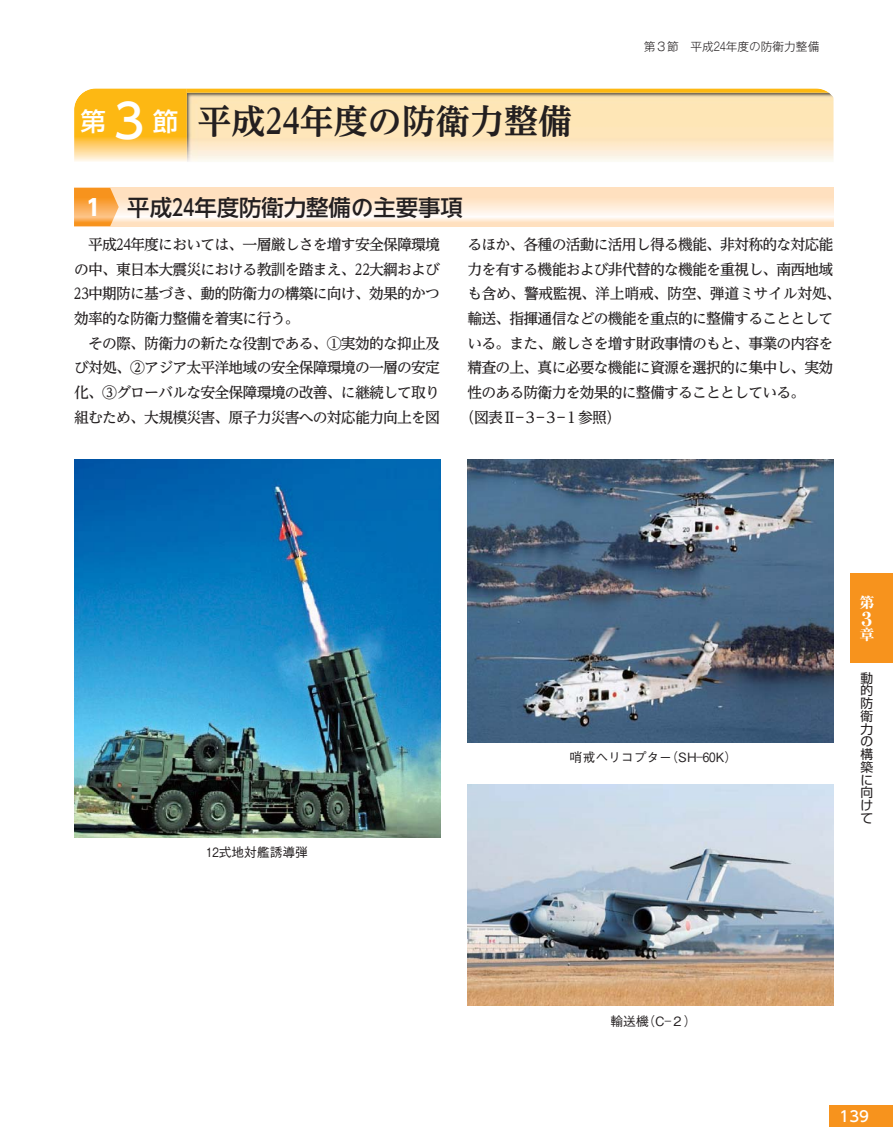
<style>
.page{position:relative;width:893px;height:1148px;background:#fff}
.page>*{position:absolute;margin:0;border:0;box-sizing:border-box;transform-origin:0 0}
.t1{font:34.05px "UD Reimin Pro Bold 90 msp RKSJ H";color:#231f20}
.t2{font:25.5px "UD Shin Go NT Pro Medium 90 msp RKSJ H";color:#fff}
.t3{font:22.35px "UD Shin Go NT Pro Medium 90 msp RKSJ H";color:#231f20}
.t4{font:19.2px "Ryumin Pr 5 Heavy 90 msp RKSJ H";color:#fff}
.t5{font:14.85px/24.8px "UD Reimin Pro Medium 90 msp RKSJ H";letter-spacing:-.055em;color:#231f20;text-align:justify}
.t6{font:14.85px "UD Reimin Pro Medium 90 msp RKSJ H";letter-spacing:-.02em;color:#231f20}
.t7{font:14.85px "UD Shin Go NT Pro Medium 90 msp RKSJ H";color:#fff}
.t8{font:14.85px "Ryumin Pr 5 Heavy 90 msp RKSJ H";color:#fff}
.t9{font:12.75px "Gothic BBB Pr 5 Medium 90 msp RKSJ H";color:#231f20}
.t10{font:12.75px/12.8px "Shin Go Pr 5 Regular 90 msp RKSJ H";color:#231f20;text-align:justify}
.t11{font:12.75px "Gothic BBB Pr 5 Medium 90 msp RKSJ H";color:#231f20;scale:.82 1}
.t12{font:11.7px "Gothic MB101 Pr 5 Light 90 msp RKSJ H";color:#231f20}
.s1{font-size:46.8px}
.s2{font-family:"UD Shin Go NT Pro Bold 90 msp RKSJ H";color:#fff}
</style>
<div class="page">
<svg style="left:74px;top:88px;width:755px;height:74px;background:#f9dda5"></svg>
<svg style="left:119px;top:188px;width:714px;height:38px;background:#ffe9d2"></svg>
<svg style="left:74px;top:188px;width:45px;height:38px;background:#f9aa50"></svg>
<img style="left:74px;top:459px;width:366px;height:378px">
<img style="left:467px;top:459px;width:366px;height:283px">
<img style="left:467px;top:785px;width:366px;height:221px">
<div style="left:829px;top:1105px;width:63px;height:21px;background:#f7931d"></div>
<div style="left:850px;top:573px;width:42px;height:90px;background:#f7931d"></div>
<h2 class="t2" style="left:80px;top:112px;width:99px">第<span class="s1">３</span>節</h2>
<h1 class="t1" style="left:197px;top:109px;width:376px">平成２４年度の防衛力整備</h1>
<p class="t12" style="left:643px;top:43px;width:177px">第３節 平成２４年度の防衛力整備</p>
<h3 class="t3" style="left:83px;top:199px;width:382px"><span class="s2">１</span> 平成２４年度防衛力整備の主要事項</h3>
<p class="t5" style="left:72px;top:234px;width:370px;text-indent:16px">平成２４年度においては、一層厳しさを増す安全保障環境の中、東日本大震災における教訓を踏まえ、２２大綱および２３中期防に基づき、動的防衛力の構築に向け、効果的かつ効率的な防衛力整備を着実に行う。</p>
<p class="t5" style="left:74px;top:333px;width:367px;text-indent:14px">その際、防衛力の新たな役割である、①実効的な抑止及び対処、②アジア太平洋地域の安全保障環境の一層の安定化、③グローバルな安全保障環境の改善、に継続して取り組むため、大規模災害、原子力災害への対応能力向上を図</p>
<p class="t5" style="left:467px;top:234px;width:367px">るほか、各種の活動に活用し得る機能、非対称的な対応能</p>
<p class="t5" style="left:467px;top:258px;width:367px">力を有する機能および非代替的な機能を重視し、南西地域</p>
<p class="t6" style="left:467px;top:288px;width:375px">も含め、警戒監視、洋上哨戒、防空、弾道ミサイル対処、</p>
<p class="t5" style="left:467px;top:308px;width:367px">輸送、指揮通信などの機能を重点的に整備することとして</p>
<p class="t5" style="left:467px;top:333px;width:367px">いる。また、厳しさを増す財政事情のもと、事業の内容を</p>
<p class="t5" style="left:467px;top:357px;width:367px">精査の上、真に必要な機能に資源を選択的に集中し、実効</p>
<p class="t5" style="left:467px;top:382px;width:339px">性のある防衛力を効果的に整備することとしている。</p>
<p class="t5" style="left:460px;top:407px;width:163px">（図表Ⅱ―３―３―１参照）</p>
<p class="t11" style="left:204px;top:847px;width:128px">１２式地対艦誘導弾</p>
<p class="t9" style="left:570px;top:752px;width:169px">哨戒ヘリコプター（SH―６０K）</p>
<p class="t9" style="left:610px;top:1016px;width:88px">輸送機（C―２）</p>
<p class="t8" style="left:859px;top:596px;width:16px">第</p>
<p class="t4" style="left:857px;top:611px;width:21px">３</p>
<p class="t8" style="left:859px;top:629px;width:16px">章</p>
<p class="t10" style="left:860px;top:673px;width:14px">動的防衛力の構築に向けて</p>
<p class="t7" style="left:839px;top:1110px;width:31px">139</p>
</div>
